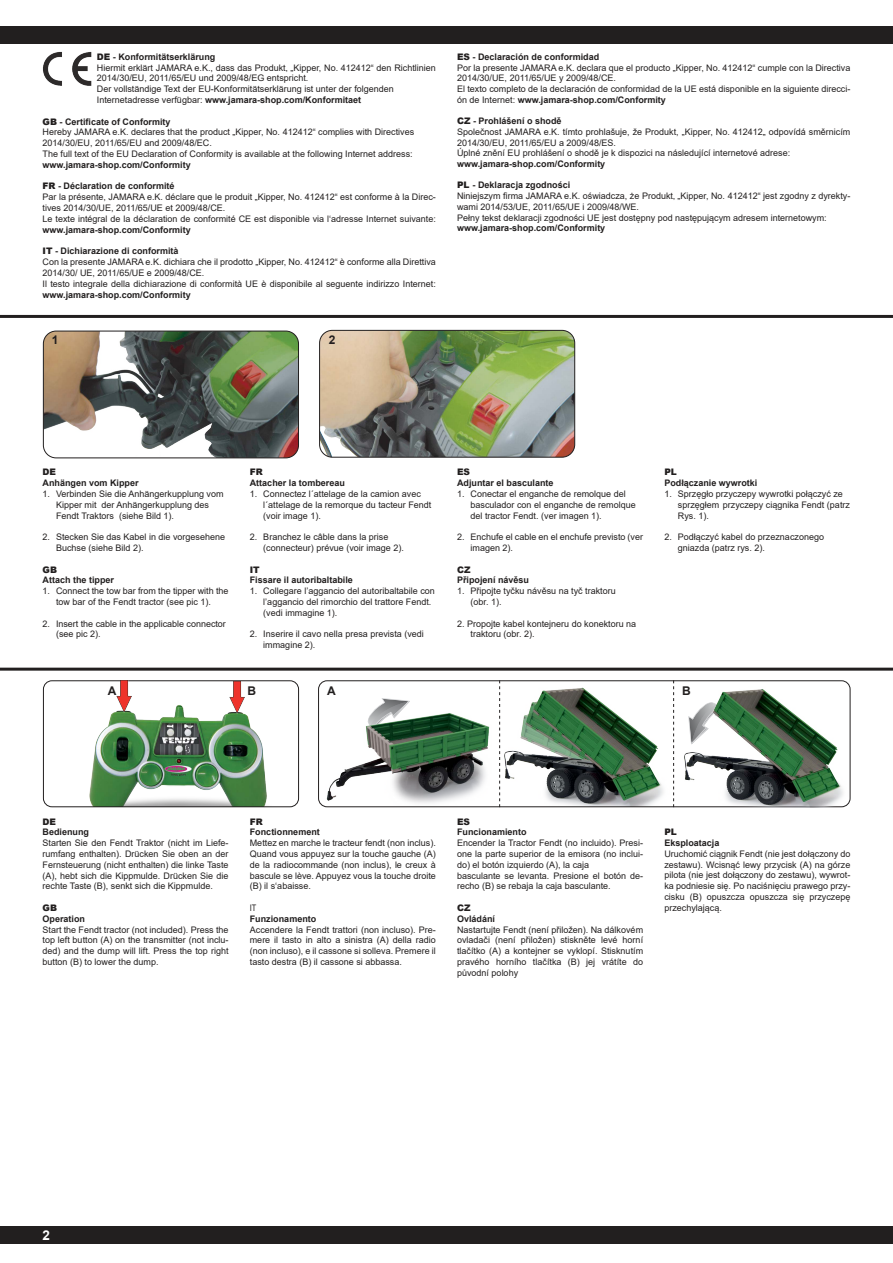
<style>
.page{position:relative;width:893px;height:1263px;background:#fff}
.page>*{position:absolute;margin:0;border:0;box-sizing:border-box;transform-origin:0 0}
.t1{font:700 13.5px "Arial";color:#fff}
.t2{font:700 12px "Arial";color:#221f1f}
.t3{font:9px/10.8px "Arial";color:#221f1f}
.t4{font:700 9px "Arial";color:#221f1f}
.t5{font:900 9px "Arial";color:#221f1f}
.t6{font:9px "Arial Narrow";color:#221f1f}
.s1{font-weight:900}
.s2{font-weight:700}
</style>
<div class="page">
<div style="left:0;top:1227px;width:893px;height:17px;background:#221f1f"></div>
<div style="left:0;top:26px;width:893px;height:17px;background:#221f1f"></div>
<img style="left:43px;top:52px;width:49px;height:34px">
<img style="left:320px;top:330px;width:255px;height:127px">
<div style="left:319px;top:330px;width:256px;height:128px;border:1px solid #221f1f;border-radius:13px"></div>
<img style="left:43px;top:331px;width:255px;height:127px">
<div style="left:43px;top:331px;width:256px;height:127px;border:1px solid #221f1f;border-radius:13px"></div>
<hr style="left:0;top:315px;width:893px;height:3px;background:#221f1f">
<hr style="left:0;top:668px;width:893px;height:3px;background:#221f1f">
<img style="left:89px;top:696px;width:178px;height:109px">
<div style="left:43px;top:680px;width:256px;height:127px;border:1px solid #221f1f;border-radius:9px"></div>
<img style="left:117px;top:681px;width:15px;height:32px">
<img style="left:229px;top:681px;width:15px;height:32px">
<img style="left:382px;top:699px;width:18px;height:1px">
<img style="left:500px;top:682px;width:159px;height:123px">
<img style="left:321px;top:700px;width:178px;height:107px">
<svg style="left:499px;top:680px;width:1px;height:127px"></svg>
<img style="left:659px;top:680px;width:191px;height:127px">
<p class="t3" style="left:97px;top:52px;width:340px"><span class="s1">DE</span> <span class="s2">- Konformitätserklärung<br></span>Hiermit erklärt JAMARA e.K., dass das Produkt‚ „Kipper, No. 412412“ den Richtlinien 2014/30/EU, 2011/65/EU und 2009/48/EG entspricht.<br>Der vollständige Text der EU-Konformitätserklärung ist unter der folgenden Internetadresse verfügbar: <span class="s2">www.jamara-shop.com/Konformitaet</span></p>
<p class="t3" style="left:43px;top:117px;width:373px"><span class="s1">GB</span> <span class="s2">- Certificate of Conformity<br></span>Hereby JAMARA e.K. declares that the product „Kipper, No. 412412“ complies with Directives 2014/30/EU, 2011/65/EU and 2009/48/EC.<br>The full text of the EU Declaration of Conformity is available at the following Internet address:</p>
<p class="t4" style="left:43px;top:158px;width:150px">www.jamara-shop.com/Conformity</p>
<p class="t3" style="left:43px;top:182px;width:395px"><span class="s1">FR</span> <span class="s2">- Déclaration de conformité<br></span>Par la présente, JAMARA e.K. déclare que le produit „Kipper, No. 412412“ est conforme à la Direc&shy;tives 2014/30/UE, 2011/65/UE et 2009/48/CE.<br>Le texte intégral de la déclaration de conformité CE est disponible via l‘adresse Internet suivante:</p>
<p class="t4" style="left:43px;top:223px;width:150px">www.jamara-shop.com/Conformity</p>
<p class="t3" style="left:43px;top:247px;width:395px"><span class="s1">IT</span> <span class="s2">- Dichiarazione di conformità<br></span>Con la presente JAMARA e.K. dichiara che il prodotto „Kipper, No. 412412“ è conforme alla Direttiva 2014/30/ UE, 2011/65/UE e 2009/48/CE.<br>Il testo integrale della dichiarazione di conformità UE è disponibile al seguente indirizzo Internet:</p>
<p class="t4" style="left:43px;top:288px;width:150px">www.jamara-shop.com/Conformity</p>
<h2 class="t2" style="left:52px;top:336px;width:8px">1</h2>
<h2 class="t2" style="left:329px;top:336px;width:8px">2</h2>
<p class="t3" style="left:457px;top:52px;width:395px"><span class="s1">ES</span> <span class="s2">- Declaración de conformidad<br></span>Por la presente JAMARA e.K. declara que el producto „Kipper, No. 412412“ cumple con la Directiva 2014/30/UE, 2011/65/UE y 2009/48/CE.<br>El texto completo de la declaración de conformidad de la UE está disponible en la siguiente direcci&shy;ón de Internet: <span class="s2">www.jamara-shop.com/Conformity</span></p>
<p class="t3" style="left:457px;top:115px;width:395px"><span class="s1">CZ</span> <span class="s2">- Prohlášení o shodě<br></span>Společnost JAMARA e.K. tímto prohlašuje, že Produkt, „Kipper, No. 412412„ odpovídá směrnicím 2014/30/EU, 2011/65/EU a 2009/48/ES.<br>Úplné znění EU prohlášení o shodě je k dispozici na následující internetové adrese:</p>
<p class="t4" style="left:457px;top:157px;width:150px">www.jamara-shop.com/Conformity</p>
<p class="t3" style="left:457px;top:180px;width:395px"><span class="s1">PL</span> <span class="s2">- Deklaracja zgodności<br></span>Niniejszym firma JAMARA e.K. oświadcza, że Produkt‚ „Kipper, No. 412412“ jest zgodny z dyrekty&shy;wami 2014/53/UE, 2011/65/UE i 2009/48/WE.<br>Pełny tekst deklaracji zgodności UE jest dostępny pod następującym adresem internetowym:</p>
<p class="t4" style="left:457px;top:222px;width:150px">www.jamara-shop.com/Conformity</p>
<p class="t5" style="left:43px;top:467px;width:15px">DE</p>
<p class="t4" style="left:43px;top:480px;width:98px">Anhängen vom Kipper</p>
<p class="t3" style="left:56px;top:489px;width:169px;text-indent:-14px">1. Verbinden Sie die Anhängerkupplung vom<br>Kipper mit der Anhängerkupplung des<br>Fendt Traktors (siehe Bild 1).</p>
<p class="t3" style="left:56px;top:532px;width:171px;text-indent:-14px">2. Stecken Sie das Kabel in die vorgesehene<br>Buchse (siehe Bild 2).</p>
<p class="t5" style="left:43px;top:564px;width:16px">GB</p>
<p class="t4" style="left:43px;top:577px;width:73px">Attach the tipper</p>
<p class="t3" style="left:43px;top:586px;width:188px;text-align:center">1. Connect the tow bar from the tipper with the tow bar of the Fendt tractor (see pic 1).</p>
<p class="t3" style="left:56px;top:619px;width:171px;text-indent:-14px">2. Insert the cable in the applicable connector (see pic 2).</p>
<p class="t5" style="left:250px;top:467px;width:15px">FR</p>
<p class="t4" style="left:250px;top:480px;width:97px">Attacher la tombereau</p>
<p class="t3" style="left:263px;top:489px;width:170px;text-indent:-13px">1. Connectez l´attelage de la camion avec l´attelage de la remorque du tacteur Fendt (voir image 1).</p>
<p class="t3" style="left:263px;top:532px;width:142px;text-indent:-13px">2. Branchez le câble dans la prise (connecteur) prévue (voir image 2).</p>
<p class="t5" style="left:250px;top:564px;width:11px">IT</p>
<p class="t4" style="left:250px;top:577px;width:105px">Fissare il autoribaltabile</p>
<p class="t3" style="left:263px;top:586px;width:173px;text-indent:-13px">1. Collegare l’aggancio del autoribaltabile con l’aggancio del rimorchio del trattore Fendt. (vedi immagine 1).</p>
<p class="t3" style="left:263px;top:630px;width:162px;text-indent:-13px">2. Inserire il cavo nella presa prevista (vedi immagine 2).</p>
<p class="t5" style="left:457px;top:467px;width:14px">ES</p>
<p class="t4" style="left:457px;top:480px;width:98px">Adjuntar el basculante</p>
<p class="t3" style="left:471px;top:489px;width:167px;text-indent:-14px">1. Conectar el enganche de remolque del basculador con el enganche de remolque del tractor Fendt. (ver imagen 1).</p>
<p class="t3" style="left:471px;top:532px;width:174px;text-indent:-14px">2. Enchufe el cable en el enchufe previsto (ver imagen 2).</p>
<p class="t5" style="left:457px;top:564px;width:15px">CZ</p>
<p class="t4" style="left:457px;top:574px;width:74px">Připojení návěsu</p>
<p class="t3" style="left:471px;top:586px;width:147px;text-indent:-14px">1. Připojte tyčku návěsu na tyč traktoru (obr. 1).</p>
<p class="t3" style="left:471px;top:619px;width:167px;text-indent:-14px">2. Propojte kabel kontejneru do konektoru na traktoru (obr. 2).</p>
<p class="t5" style="left:664px;top:467px;width:14px">PL</p>
<p class="t4" style="left:664px;top:477px;width:95px">Podłączanie wywrotki</p>
<p class="t3" style="left:678px;top:488px;width:174px;text-indent:-13px">1. Sprzęgło przyczepy wywrotki połączyć ze sprzęgłem przyczepy ciągnika Fendt (patrz<br>Rys. 1).</p>
<p class="t3" style="left:678px;top:532px;width:148px;text-indent:-13px">2. Podłączyć kabel do przeznaczonego gniazda (patrz rys. 2).</p>
<h2 class="t2" style="left:108px;top:686px;width:10px">A</h2>
<h2 class="t2" style="left:247px;top:686px;width:10px">B</h2>
<h2 class="t2" style="left:327px;top:686px;width:10px">A</h2>
<h2 class="t2" style="left:682px;top:686px;width:10px">B</h2>
<p class="t5" style="left:43px;top:816px;width:15px">DE</p>
<p class="t4" style="left:43px;top:829px;width:48px">Bedienung</p>
<p class="t3" style="left:43px;top:838px;width:188px;text-align:justify">Starten Sie den Fendt Traktor (nicht im Liefe&shy;rumfang enthalten). Drücken Sie oben an der Fernsteuerung (nicht enthalten) die linke Taste (A), hebt sich die Kippmulde. Drücken Sie die rechte Taste (B), senkt sich die Kippmulde.</p>
<p class="t5" style="left:43px;top:902px;width:16px">GB</p>
<p class="t4" style="left:43px;top:915px;width:44px">Operation</p>
<p class="t3" style="left:43px;top:925px;width:188px;text-align:justify">Start the Fendt tractor (not included). Press the top left button (A) on the transmitter (not inclu&shy;ded) and the dump will lift. Press the top right button (B) to lower the dump.</p>
<p class="t5" style="left:250px;top:816px;width:15px">FR</p>
<p class="t4" style="left:250px;top:829px;width:72px">Fonctionnement</p>
<p class="t3" style="left:250px;top:838px;width:188px;text-align:justify">Mettez en marche le tracteur fendt (non inclus).<br>Quand vous appuyez sur la touche gauche (A) de la radiocommande (non inclus), le creux à bascule se lève. Appuyez vous la touche droite (B) il s‘abaisse.</p>
<p class="t6" style="left:250px;top:902px;width:8px">IT</p>
<p class="t4" style="left:250px;top:915px;width:68px">Funzionamento</p>
<p class="t3" style="left:250px;top:925px;width:188px;text-align:justify">Accendere la Fendt trattori (non incluso). Pre&shy;mere il tasto in alto a sinistra (A) della radio (non incluso), e il cassone si solleva. Premere il tasto destra (B) il cassone si abbassa.</p>
<p class="t5" style="left:457px;top:816px;width:14px">ES</p>
<p class="t4" style="left:457px;top:829px;width:71px">Funcionamiento</p>
<p class="t3" style="left:457px;top:838px;width:188px">Encender la Tractor Fendt (no incluido). Presi&shy;one la parte superior de la emisora (no inclui&shy;do) el botón izquierdo (A), la caja<br>basculante se levanta. Presione el botón de&shy;recho (B) se rebaja la caja basculante.</p>
<p class="t5" style="left:457px;top:902px;width:15px">CZ</p>
<p class="t4" style="left:457px;top:912px;width:40px">Ovládání</p>
<p class="t3" style="left:457px;top:924px;width:188px;text-align:justify">Nastartujte Fendt (není přiložen). Na dálkovém ovladači (není přiložen) stiskněte levé horní tlačítko (A) a kontejner se vyklopí. Stisknutím pravého horního tlačítka (B) jej vrátíte do původní polohy</p>
<p class="t5" style="left:664px;top:827px;width:14px">PL</p>
<p class="t4" style="left:664px;top:839px;width:57px">Eksploatacja</p>
<p class="t3" style="left:664px;top:848px;width:188px;text-align:justify">Uruchomić ciągnik Fendt (nie jest dołączony do zestawu). Wcisnąć lewy przycisk (A) na górze pilota (nie jest dołączony do zestawu), wywrot&shy;ka podniesie się. Po naciśnięciu prawego przy&shy;cisku (B) opuszcza opuszcza się przyczepę przechylającą.</p>
<h1 class="t1" style="left:43px;top:1230px;width:9px">2</h1>
</div>
